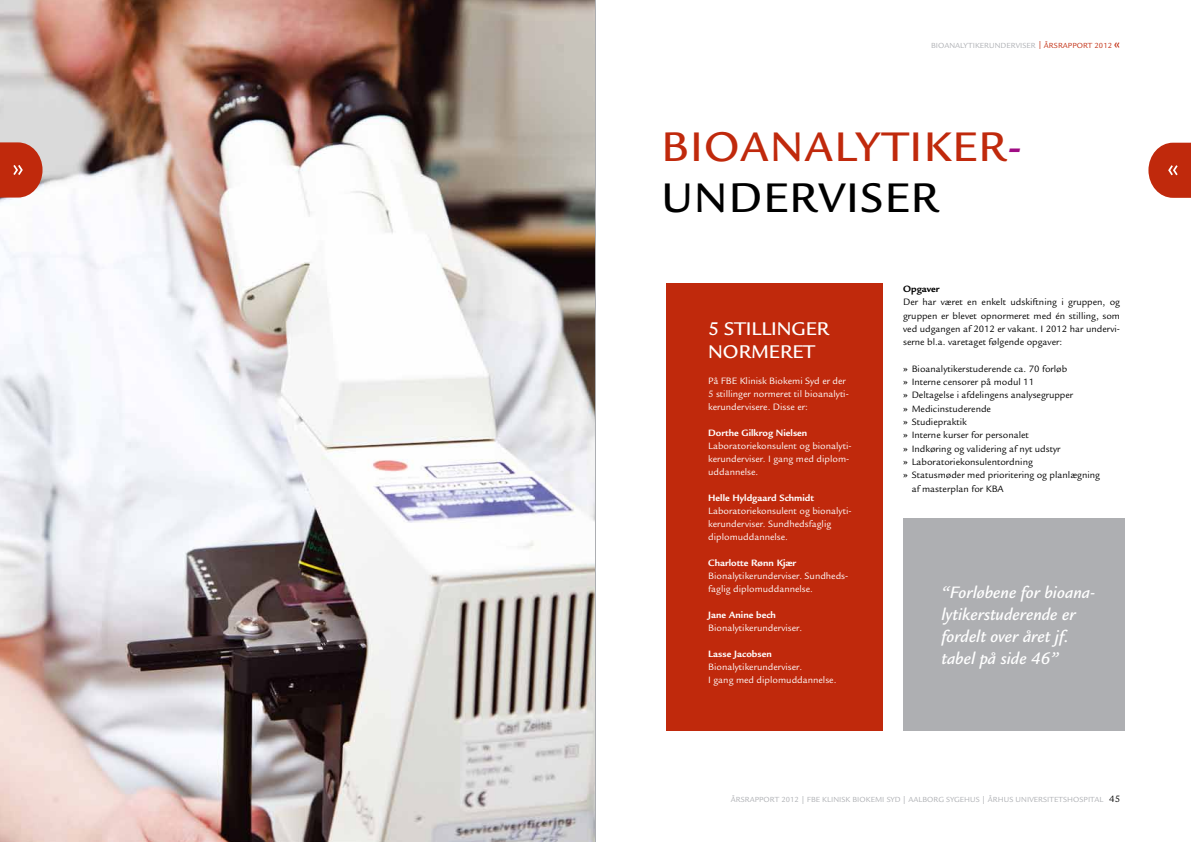
<style>
.page{position:relative;width:1191px;height:842px;background:#fff}
.page>*{position:absolute;margin:0;border:0;box-sizing:border-box;transform-origin:0 0}
.t1{font:500 45px "Legacy Sans";color:#c0290c}
.t2{font:500 45px "Legacy Sans";color:#000}
.t3{font:500 20px/23px "Legacy Sans";color:#fff}
.t4{font:italic 500 18px/22px "Legacy Sans";color:#fff}
.t5{font:10px/13.3px "Legacy Sans";color:#000;text-align:justify}
.t6{font:10px/13px "Legacy Sans";color:#fff}
.t7{font:700 10px "Legacy Sans";color:#fff}
.t8{font:700 10px "Legacy Sans";color:#000}
.t9{font:8px "Legacy Sans";letter-spacing:.01em;color:#acaeb2}
.t10{font:8px "Legacy Sans";letter-spacing:.01em;color:#c0290c}
.s1{font-family:"Meta Plus";font-size:12px}
.s2{color:#9f0c84}
.s3{font-weight:500}
</style>
<div class="page">
<svg style="left:1148px;top:143px;width:43px;height:55px;background:#c94930"></svg>
<div style="left:666px;top:283px;width:217px;height:448px;background:#c0290c"></div>
<img style="left:0;top:0;width:595px;height:842px">
<svg style="left:0;top:142px;width:43px;height:56px;background:#c6472f"></svg>
<div style="left:903px;top:518px;width:221px;height:213px;background:#aeafb2"></div>
<hr style="left:595px;top:0;width:1px;height:842px;background:#acaeb2">
<p class="t9" style="left:931px;top:41px;width:11px">Bioanalytiker</p>
<p class="t9" style="left:989px;top:41px;width:12px">under</p>
<p class="t9" style="left:1015px;top:41px;width:10px">viser</p>
<p class="t10" style="left:1038px;top:41px;width:84px">| ÅRSRAPPORT 2012 <span class="s1">«</span></p>
<h1 class="t1" style="left:661px;top:122px;width:57px">BIOANALY</h1>
<h1 class="t1" style="left:882px;top:122px;width:141px">TIKE R<span class="s2">-</span></h1>
<h1 class="t2" style="left:661px;top:172px;width:64px">UNDE</h1>
<h1 class="t2" style="left:789px;top:172px;width:151px">RVISE R</h1>
<h2 class="t3" style="left:708px;top:317px;width:121px">5 STILLINGER<br>NORMERET</h2>
<p class="t6" style="left:708px;top:374px;width:142px">På FBE Klinisk Biokemi Syd er der<br>5 stillinger normeret til bioanalyti&shy;kerundervisere. Disse er:</p>
<p class="t7" style="left:708px;top:427px;width:101px">Dorthe Gilkrog N ielsen</p>
<p class="t6" style="left:708px;top:439px;width:145px">Laboratoriekonsulent og bionalyti&shy;kerunderviser. I gang med diplom&shy;uddannelse.</p>
<p class="t7" style="left:708px;top:492px;width:107px">H elle Hyldgaard Schmidt</p>
<p class="t6" style="left:708px;top:504px;width:145px">Laboratoriekonsulent og bionalyti&shy;kerunderviser. Sundhedsfaglig diplomuddannelse.</p>
<p class="t7" style="left:708px;top:557px;width:90px">Charlotte Rønn Kjær</p>
<p class="t6" style="left:708px;top:569px;width:142px">Bionalytikerunderviser. Sundheds&shy;faglig diplomuddannelse.</p>
<p class="t7" style="left:708px;top:609px;width:69px">Jane Anine bech</p>
<p class="t6" style="left:708px;top:621px;width:95px">Bionalytikerunderviser.</p>
<p class="t7" style="left:708px;top:648px;width:65px">Lasse Jacobsen</p>
<p class="t6" style="left:708px;top:660px;width:130px">Bionalytikerunderviser.<br>I gang med diplomuddannelse.</p>
<p class="t8" style="left:903px;top:283px;width:38px">Opgaver</p>
<p class="t5" style="left:903px;top:295px;width:218px">Der har været en enkelt udskiftning i gruppen, og gruppen er blevet opnormeret med én stilling, som ved udgangen af 2012 er vakant. I 2012 har undervi&shy;serne bl.a. varetaget følgende opgaver:</p>
<p class="t5" style="left:903px;top:362px;width:166px"><span class="s3">»</span> Bioanalytikerstuderende ca. 70 forløb</p>
<p class="t5" style="left:903px;top:375px;width:132px"><span class="s3">»</span> Interne censorer på modul 11</p>
<p class="t5" style="left:903px;top:389px;width:172px"><span class="s3">»</span> Deltagelse i afdelingens analysegrupper</p>
<p class="t5" style="left:903px;top:402px;width:89px"><span class="s3">»</span> Medicinstuderende</p>
<p class="t5" style="left:903px;top:415px;width:65px"><span class="s3">»</span> Studiepraktik</p>
<p class="t5" style="left:903px;top:429px;width:127px"><span class="s3">»</span> Interne kurser for personalet</p>
<p class="t5" style="left:903px;top:442px;width:159px"><span class="s3">»</span> Indkøring og validering af nyt udstyr</p>
<p class="t5" style="left:903px;top:455px;width:131px"><span class="s3">»</span> Laboratoriekonsulentordning</p>
<p class="t5" style="left:903px;top:469px;width:198px"><span class="s3">»</span> Statusmøder med prioritering og planlægning</p>
<p class="t5" style="left:911px;top:482px;width:94px">af masterplan for KBA</p>
<h3 class="t4" style="left:941px;top:581px;width:155px">“Forløbene for bioana&shy;lytikerstuderende er fordelt over året jf. tabel på side 46”</h3>
<p class="t9" style="left:731px;top:795px;width:184px">ÅRSRAPPORT 2012 | FBE KLINISK BIOKEMI SYD | aalbor</p>
<p class="t9" style="left:938px;top:795px;width:101px">g sygehus | århus universitets</p>
<p class="t9" style="left:1067px;top:795px;width:12px">hospital</p>
<p class="t5" style="left:1109px;top:792px;width:12px">45</p>
</div>
